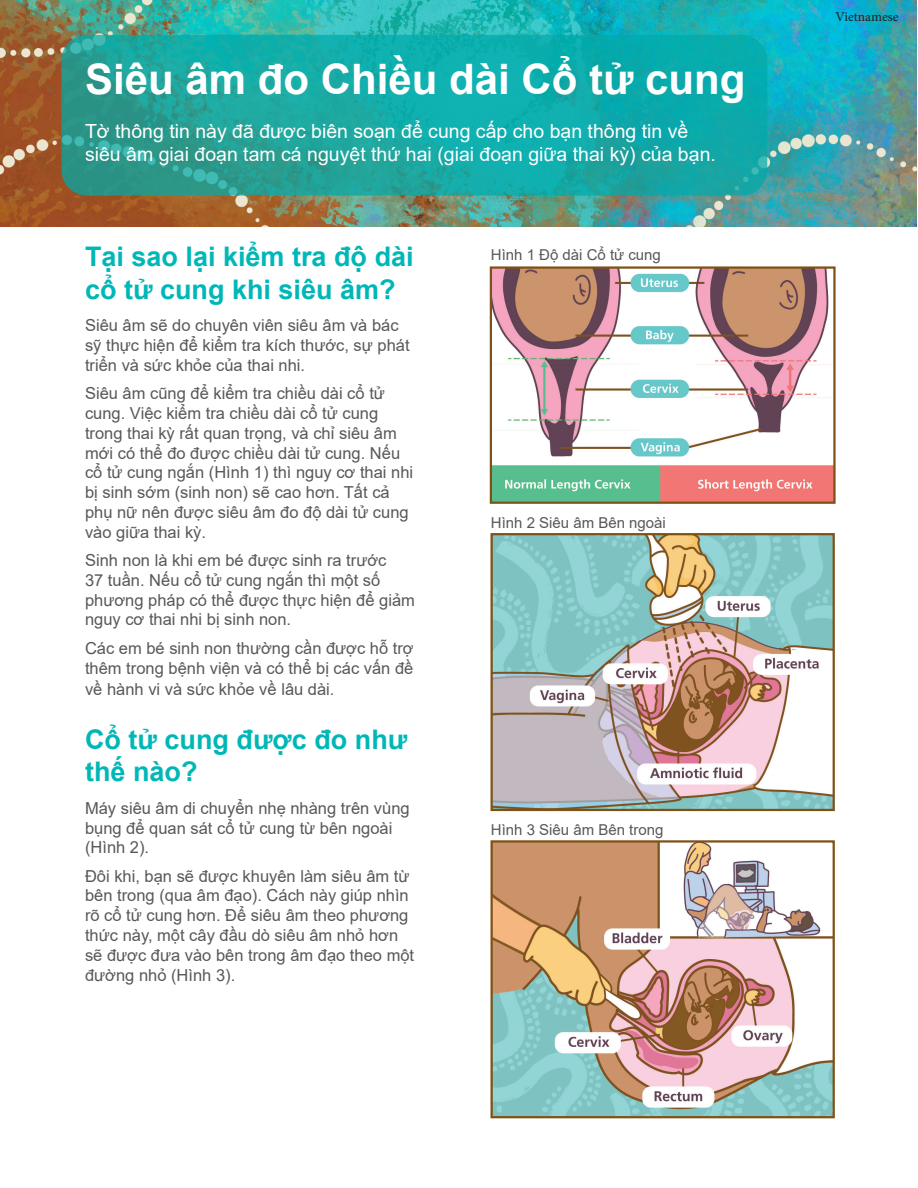
<style>
.page{position:relative;width:918px;height:1188px;background:#fff}
.page>*{position:absolute;margin:0;border:0;box-sizing:border-box;transform-origin:0 0}
.t1{font:700 42px "Arial";color:#fff}
.t2{font:700 27px/32.4px "Arial";color:#00b7b7}
.t3{font:19.5px/23.4px "Arial";color:#fff}
.t4{font:16.5px/19.8px "Arial";color:#57585a}
.t5{font:15px "Arial";color:#57585a}
.t6{font:13.5px "Minion Pro";color:#231f20}
</style>
<div class="page">
<img style="left:1px;top:1px;width:916px;height:225px">
<svg style="left:61px;top:35px;width:706px;height:161px;background:#18a6a2"></svg>
<img style="left:494px;top:536px;width:338px;height:272px">
<div style="left:491px;top:533px;width:344px;height:278px;border:2px solid #7f5114"></div>
<img style="left:494px;top:843px;width:338px;height:272px">
<div style="left:491px;top:840px;width:344px;height:278px;border:2px solid #7f5114"></div>
<img style="left:493px;top:269px;width:340px;height:232px">
<div style="left:490px;top:266px;width:346px;height:238px;border:2px solid #7f5114"></div>
<p class="t1" style="left:85px;top:50px;width:662px">Siêu âm đo Chiều dài Cổ tử cung</p>
<p class="t3" style="left:85px;top:119px;width:632px">Tờ thông tin này đã được biên soạn để cung cấp cho bạn thông tin về siêu âm giai đoạn tam cá nguyệt thứ hai (giai đoạn giữa thai kỳ) của bạn.</p>
<p class="t2" style="left:85px;top:241px;width:330px">Tại sao lại kiểm tra độ dài cổ tử cung khi siêu âm?</p>
<p class="t4" style="left:85px;top:315px;width:326px">Siêu âm sẽ do chuyên viên siêu âm và bác sỹ thực hiện để kiểm tra kích thước, sự phát triển và sức khỏe của thai nhi.</p>
<p class="t4" style="left:85px;top:383px;width:330px">Siêu âm cũng để kiểm tra chiều dài cổ tử cung. Việc kiểm tra chiều dài cổ tử cung trong thai kỳ rất quan trọng, và chỉ siêu âm mới có thể đo được chiều dài tử cung. Nếu cổ tử cung ngắn (Hình 1) thì nguy cơ thai nhi bị sinh sớm (sinh non) sẽ cao hơn. Tất cả phụ nữ nên được siêu âm đo độ dài tử cung vào giữa thai kỳ.</p>
<p class="t4" style="left:85px;top:550px;width:331px">Sinh non là khi em bé được sinh ra trước<br>37 tuần. Nếu cổ tử cung ngắn thì một số phương pháp có thể được thực hiện để giảm nguy cơ thai nhi bị sinh non.</p>
<p class="t4" style="left:85px;top:638px;width:330px">Các em bé sinh non thường cần được hỗ trợ thêm trong bệnh viện và có thể bị các vấn đề</p>
<p class="t4" style="left:85px;top:679px;width:251px">về hành vi và sức khỏe về lâu dài.</p>
<p class="t2" style="left:85px;top:723px;width:324px">Cổ tử cung được đo như thế nào?</p>
<p class="t4" style="left:85px;top:798px;width:326px">Máy siêu âm di chuyển nhẹ nhàng trên vùng bụng để quan sát cổ tử cung từ bên ngoài (Hình 2).</p>
<p class="t4" style="left:85px;top:866px;width:331px">Đôi khi, bạn sẽ được khuyên làm siêu âm từ bên trong (qua âm đạo). Cách này giúp nhìn rõ cổ tử cung hơn. Để siêu âm theo phương thức này, một cây đầu dò siêu âm nhỏ hơn sẽ được đưa vào bên trong âm đạo theo một đường nhỏ (Hình 3).</p>
<p class="t5" style="left:491px;top:245px;width:172px">Hình 1 Độ dài Cổ tử cung</p>
<p class="t5" style="left:491px;top:512px;width:177px">Hình 2 Siêu âm Bên ngoài</p>
<p class="t5" style="left:491px;top:819px;width:174px">Hình 3 Siêu âm Bên trong</p>
<p class="t6" style="left:836px;top:8px;width:65px">Vietnamese</p>
</div>
